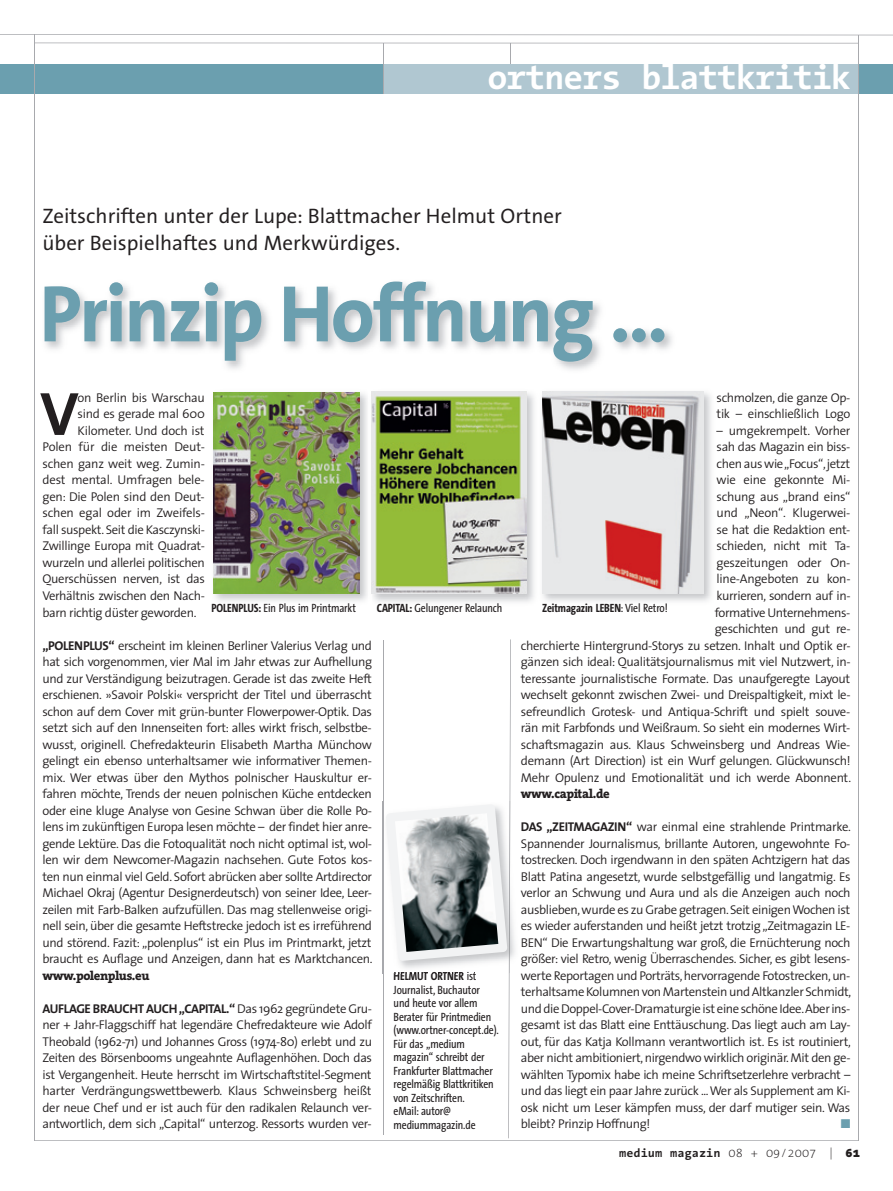
<style>
.page{position:relative;width:893px;height:1191px;background:#fff}
.page>*{position:absolute;margin:0;border:0;box-sizing:border-box;transform-origin:0 0}
.t1{font:700 81px "The Sans Correspondence";letter-spacing:-.03em;color:#6b9faf}
.t2{font:700 61.65px "The Sans";color:#231f20}
.t3{font:700 34.5px "The Sans Mono";letter-spacing:-.05em;color:#fff}
.t4{font:21px/27px "The Sans Correspondence";color:#231f20}
.t5{font:300 12.75px/16.5px "The Sans";letter-spacing:-.025em;color:#231f20;text-align:justify}
.t6{font:800 12.75px "The Serif";letter-spacing:-.03em;color:#231f20}
.t7{font:12.75px "Zapf Dingbats ITC";color:#6b9faf}
.t8{font:12px/13.5px "The Sans Condensed";letter-spacing:-.01em;color:#231f20}
.t9{font:700 12px "The Sans Condensed";letter-spacing:-.01em;color:#231f20}
.t10{font:700 12px "The Sans Mono";color:#231f20}
.s1{font-weight:700}
.s2{font-weight:400}
.s3{font-weight:200}
.s4{font-weight:900}
</style>
<div class="page">
<hr style="left:383px;top:639px;width:1px;height:495px;background:#a8a9ad">
<hr style="left:510px;top:43px;width:1px;height:49px;background:#a8a9ad">
<hr style="left:34px;top:1140px;width:825px;height:1px;background:#a8a9ad">
<svg style="left:386px;top:639px;width:125px;height:499px"></svg>
<hr style="left:34px;top:43px;width:825px;height:1px;background:#a8a9ad">
<div style="left:0;top:64px;width:893px;height:30px;background:#6b9faf"></div>
<svg style="left:0;top:34px;width:893px;height:1px"></svg>
<div style="left:383px;top:64px;width:476px;height:30px;background:#b0c7d1"></div>
<hr style="left:858px;top:35px;width:1px;height:1105px;background:#a8a9ad">
<hr style="left:383px;top:43px;width:1px;height:51px;background:#a8a9ad">
<hr style="left:34px;top:35px;width:1px;height:1105px;background:#a8a9ad">
<img style="left:213px;top:391px;width:498px;height:211px">
<img style="left:214px;top:392px;width:145px;height:201px">
<img style="left:368px;top:391px;width:3px;height:211px">
<img style="left:372px;top:392px;width:155px;height:201px">
<img style="left:542px;top:391px;width:161px;height:202px">
<h3 class="t3" style="left:487px;top:58px;width:366px">ortners blattkritik</h3>
<h3 class="t4" style="left:43px;top:203px;width:521px">Zeitschriften unter der Lupe: Blattmacher Helmut Ortner über Beispielhaftes und Merkwürdiges.</h3>
<h1 class="t1" style="left:39px;top:269px;width:630px">Prinzip Hoffnung ...</h1>
<h2 class="t2" style="left:40px;top:362px;width:40px">V</h2>
<p class="t5" style="left:78px;top:389px;width:129px">on Berlin bis Warschau</p>
<p class="t5" style="left:717px;top:389px;width:135px">schmolzen, die ganze Op&shy;tik – einschließlich Logo</p>
<p class="t5" style="left:521px;top:422px;width:332px;text-align:right">– umgekrempelt. Vorher<br>sah das Magazin ein biss-<br>chen aus wie „Focus“, jetzt<br>wie eine gekonnte Mi-<br>schung aus „brand eins“<br>und „Neon“. Klugerwei-<br>se hat die Redaktion ent-<br>schieden, nicht mit Ta-<br>geszeitungen oder On-<br>line-Angeboten zu kon-<br>kurrieren, sondern auf in-<br>formative Unternehmens-<br>geschichten und gut re-<br>cherchierte Hintergrund-Storys zu setzen. Inhalt und Optik er&shy;gänzen sich ideal: Qualitätsjournalismus mit viel Nutzwert, in&shy;teressante journalistische Formate. Das unaufgeregte Layout wechselt gekonnt zwischen Zwei- und Dreispaltigkeit, mixt le&shy;sefreundlich Grotesk- und Antiqua-Schrift und spielt souve&shy;rän mit Farbfonds und Weißraum. So sieht ein modernes Wirt&shy;schaftsmagazin aus. Klaus Schweinsberg und Andreas Wie&shy;demann (Art Direction) ist ein Wurf gelungen. Glückwunsch!<br>Mehr Opulenz und Emotionalität und ich werde Abonnent.</p>
<p class="t6" style="left:521px;top:783px;width:91px">www.capital.de</p>
<p class="t5" style="left:521px;top:818px;width:332px"><span class="s1">DAS „ZEITMAGAZIN“</span> war einmal eine strahlende Printmarke.<br>Spannender Journalismus, brillante Autoren, ungewohnte Fo&shy;tostrecken. Doch irgendwann in den späten Achtzigern hat das Blatt Patina angesetzt, wurde selbstgefällig und langatmig. Es verlor an Schwung und Aura und als die Anzeigen auch noch ausblieben, wurde es zu Grabe getragen. Seit einigen Wochen ist es wieder auferstanden und heißt jetzt trotzig „Zeitmagazin LE-BEN“ Die Erwartungshaltung war groß, die Ernüchterung noch größer: viel Retro, wenig Überraschendes. Sicher, es gibt lesens&shy;werte Reportagen und Porträts, hervorragende Fotostrecken, un&shy;terhaltsame Kolumnen von Martenstein und Altkanzler Schmidt, und die Doppel-Cover-Dramaturgie ist eine schöne Idee. Aber ins&shy;gesamt ist das Blatt eine Enttäuschung. Das liegt auch am Lay&shy;out, für das Katja Kollmann verantwortlich ist. Es ist routiniert, aber nicht ambitioniert, nirgendwo wirklich originär. Mit den ge&shy;wählten Typomix habe ich meine Schriftsetzerlehre verbracht – und das liegt ein paar Jahre zurück ... Wer als Supplement am Ki&shy;osk nicht um Leser kämpfen muss, der darf mutiger sein. Was bleibt? Prinzip Hoffnung!</p>
<p class="t5" style="left:78px;top:405px;width:129px">sind es gerade mal 600</p>
<p class="t5" style="left:78px;top:422px;width:129px">Kilometer. Und doch ist</p>
<p class="t5" style="left:43px;top:438px;width:164px">Polen für die meisten Deut-</p>
<p class="t5" style="left:43px;top:455px;width:164px">schen ganz weit weg. Zumin-</p>
<p class="t5" style="left:43px;top:471px;width:164px">dest mental. Umfragen bele-</p>
<p class="t5" style="left:43px;top:488px;width:164px">gen: Die Polen sind den Deut-</p>
<p class="t5" style="left:43px;top:504px;width:164px">schen egal oder im Zweifels-</p>
<p class="t5" style="left:43px;top:521px;width:164px">fall suspekt. Seit die Kasczynski-</p>
<p class="t5" style="left:43px;top:537px;width:164px">Zwillinge Europa mit Quadrat-</p>
<p class="t5" style="left:43px;top:554px;width:164px">wurzeln und allerlei politischen</p>
<p class="t5" style="left:43px;top:570px;width:164px">Querschüssen nerven, ist das</p>
<p class="t5" style="left:43px;top:587px;width:164px">Verhältnis zwischen den Nach-</p>
<p class="t5" style="left:43px;top:603px;width:155px">barn richtig düster geworden.</p>
<p class="t5" style="left:43px;top:636px;width:332px"><span class="s1">„POLENPLUS“</span> erscheint im kleinen Berliner Valerius Verlag und hat sich vorgenommen, vier Mal im Jahr etwas zur Aufhellung und zur Verständigung beizutragen. Gerade ist das zweite Heft erschienen. »Savoir Polski« verspricht der Titel und überrascht schon auf dem Cover mit grün-bunter Flowerpower-Optik. Das setzt sich auf den Innenseiten fort: alles wirkt frisch, selbstbe&shy;wusst, originell. Chefredakteurin Elisabeth Martha Münchow gelingt ein ebenso unterhaltsamer wie informativer Themen&shy;mix. Wer etwas über den Mythos polnischer Hauskultur er&shy;fahren möchte, Trends der neuen polnischen Küche entdecken oder eine kluge Analyse von Gesine Schwan über die Rolle Po&shy;lens im zukünftigen Europa lesen möchte – der findet hier anre&shy;gende Lektüre. Das die Fotoqualität noch nicht optimal ist, wol&shy;len wir dem Newcomer-Magazin nachsehen. Gute Fotos kos&shy;ten nun einmal viel Geld. Sofort abrücken aber sollte Artdirector Michael Okraj (Agentur Designerdeutsch) von seiner Idee, Leer&shy;zeilen mit Farb-Balken aufzufüllen. Das mag stellenweise origi&shy;nell sein, über die gesamte Heftstrecke jedoch ist es irreführend und störend. Fazit: „polenplus“ ist ein Plus im Printmarkt, jetzt braucht es Auflage und Anzeigen, dann hat es Marktchancen.</p>
<p class="t6" style="left:43px;top:964px;width:109px">www.polenplus.eu</p>
<p class="t5" style="left:43px;top:999px;width:331px"><span class="s1">AUFLAGE BRAUCHT AUCH „CAPITAL.“</span> Das 1962 gegründete Gru&shy;ner + Jahr-Flaggschiff hat legendäre Chefredakteure wie Adolf Theobald (1962-71) und Johannes Gross (1974-80) erlebt und zu Zeiten des Börsenbooms ungeahnte Auflagenhöhen. Doch das ist Vergangenheit. Heute herrscht im Wirtschaftstitel-Segment harter Verdrängungswettbewerb. Klaus Schweinsberg heißt der neue Chef und er ist auch für den radikalen Relaunch ver&shy;antwortlich, dem sich „Capital“ unterzog. Ressorts wurden ver-</p>
<p class="t8" style="left:212px;top:601px;width:146px"><span class="s1">POLENPLUS:</span> Ein Plus im Printmarkt</p>
<p class="t8" style="left:377px;top:601px;width:127px"><span class="s1">CAPITAL:</span> Gelungener Relaunch</p>
<p class="t9" style="left:542px;top:601px;width:127px">Zeitmagazin LEBEN<span class="s2">: Viel Retro!</span></p>
<p class="t8" style="left:394px;top:969px;width:107px"><span class="s1">HELMUT ORTNER</span> ist<br>Journalist, Buchautor und heute vor allem<br>Berater für Printmedien (www.ortner-concept.de).<br>Für das „medium magazin“ schreibt der<br>Frankfurter Blattmacher regel mäßig Blattkritiken von Zeitschriften.<br>eMail: autor@ mediummagazin.de</p>
<p class="t7" style="left:841px;top:1117px;width:11px">■</p>
<p class="t10" style="left:619px;top:1146px;width:242px">medium magazin <span class="s3">08 + 09/2007 |</span> <span class="s4">61</span></p>
</div>
